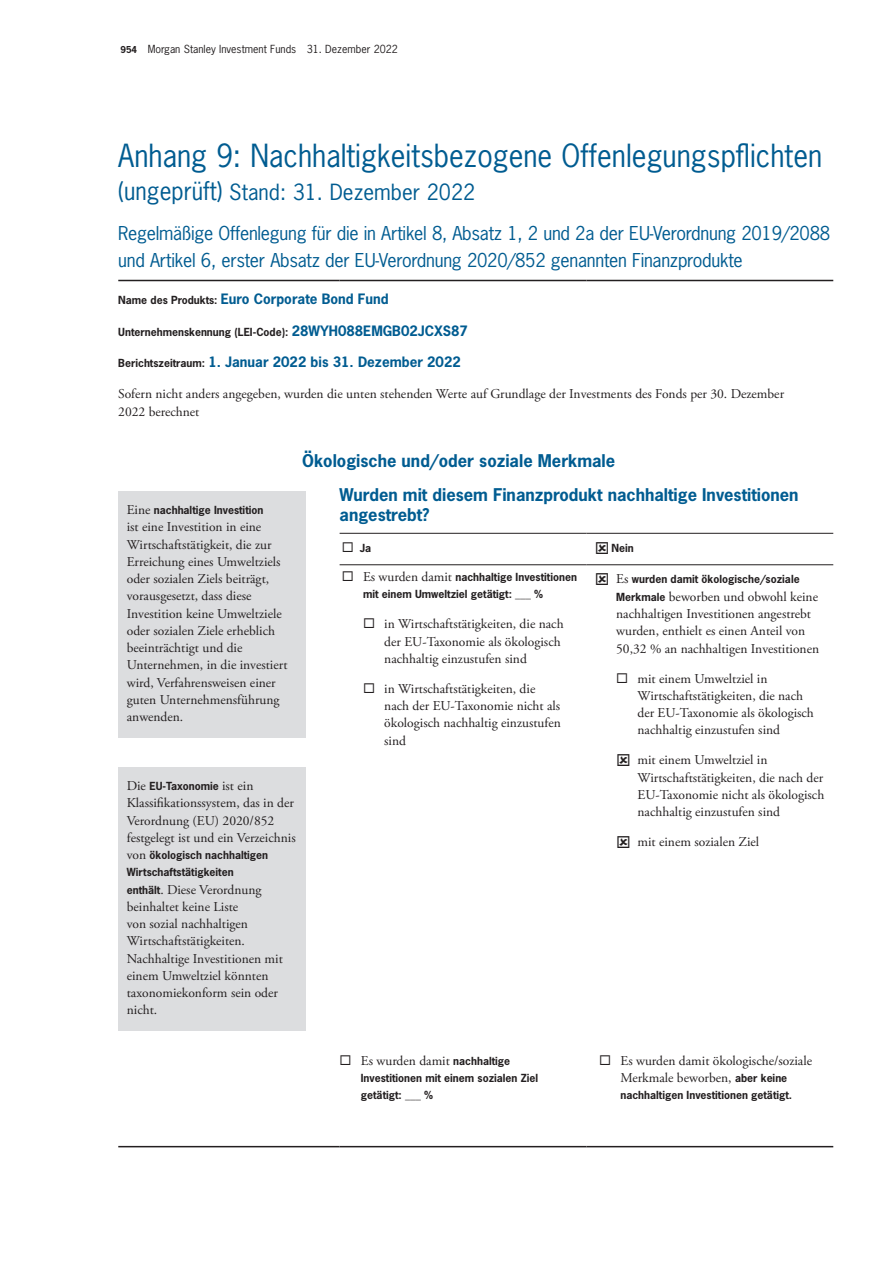
<style>
.page{position:relative;width:892px;height:1262px;background:#fff}
.page>*{position:absolute;margin:0;border:0;box-sizing:border-box;transform-origin:0 0}
.t1{font:30px "News Gothic Std";color:#005c91;scale:.96 1}
.t2{font:21px "News Gothic Std";color:#005c91}
.t3{font:18px/27px "News Gothic Std";letter-spacing:-.015em;color:#005c91}
.t4{font:700 16.5px/19.5px "News Gothic Std";color:#005c91}
.t5{font:13.5px/17.2px "Adobe Garamond Pro";color:#231f20}
.t6{font:700 13.5px "News Gothic Std";color:#005c91}
.t7{font:700 10.5px/17.2px "News Gothic Std";color:#231f20}
.t8{font:10.5px "News Gothic Std";color:#231f20}
.s1{font-weight:700;font-size:9px}
.s2{font-size:24px}
.s3{font-size:10.5px;color:#231f20}
.s4{font-size:13.5px;color:#005c91}
.s5{font-family:"Adobe Garamond Pro";font-weight:400;font-size:13.5px}
.s6{font-family:"News Gothic Std";font-weight:700;font-size:10.5px}
</style>
<div class="page">
<hr style="left:118px;top:1146px;width:221px;height:1px;background:#231f20">
<hr style="left:339px;top:1146px;width:247px;height:1px;background:#231f20">
<hr style="left:586px;top:1146px;width:246px;height:1px;background:#231f20">
<hr style="left:118px;top:280px;width:221px;height:1px;background:#231f20">
<hr style="left:339px;top:280px;width:247px;height:1px;background:#231f20">
<hr style="left:586px;top:280px;width:246px;height:1px;background:#231f20">
<hr style="left:339px;top:533px;width:247px;height:1px;background:#231f20">
<hr style="left:586px;top:533px;width:246px;height:1px;background:#231f20">
<hr style="left:339px;top:564px;width:247px;height:1px;background:#231f20">
<hr style="left:586px;top:564px;width:246px;height:1px;background:#231f20">
<div style="left:118px;top:492px;width:187px;height:246px;background:#dcdddf"></div>
<div style="left:118px;top:768px;width:187px;height:263px;background:#dcdddf"></div>
<p class="t8" style="left:120px;top:42px;width:279px"><span class="s1">954</span> Morgan Stanley Investment Funds 31. Dezember 2022</p>
<h1 class="t1" style="left:118px;top:136px;width:734px">Anhang 9: Nachhaltigkeitsbezogene Offenlegungspflichten</h1>
<h2 class="t2" style="left:118px;top:179px;width:358px"><span class="s2">(ungeprüft)</span> Stand: 31. Dezember 2022</h2>
<h3 class="t3" style="left:118px;top:219px;width:713px">Regelmäßige Offenlegung für die in Artikel 8, Absatz 1, 2 und 2a der EU-Verordnung 2019/2088 und Artikel 6, erster Absatz der EU-Verordnung 2020/852 genannten Finanzprodukte</h3>
<p class="t6" style="left:118px;top:290px;width:272px"><span class="s3">Name des Produkts:</span> Euro Corporate Bond Fund</p>
<p class="t7" style="left:118px;top:323px;width:351px">Unternehmenskennung (LEI-Code): <span class="s4">28WYH088EMGB02JCXS87</span></p>
<p class="t6" style="left:118px;top:353px;width:344px"><span class="s3">Berichtszeitraum:</span> 1. Januar 2022 bis 31. Dezember 2022</p>
<p class="t5" style="left:118px;top:386px;width:667px">Sofern nicht anders angegeben, wurden die unten stehenden Werte auf Grundlage der Investments des Fonds per 30. Dezember<br>2022 berechnet</p>
<p class="t4" style="left:302px;top:451px;width:314px">Ökologische und/oder soziale Merkmale</p>
<p class="t7" style="left:127px;top:501px;width:138px"><span class="s5">Eine</span> nachhaltige Investition</p>
<p class="t5" style="left:127px;top:519px;width:162px">ist eine Investition in eine<br>Wirtschaftstätigkeit, die zur<br>Erreichung eines Umweltziels oder sozialen Ziels beiträgt, vorausgesetzt, dass diese<br>Investition keine Umweltziele oder sozialen Ziele erheblich beeinträchtigt und die<br>Unternehmen, in die investiert wird, Verfahrensweisen einer guten Unternehmensführung anwenden.</p>
<p class="t4" style="left:339px;top:485px;width:460px">Wurden mit diesem Finanzprodukt nachhaltige Investitionen angestrebt?</p>
<p class="t7" style="left:341px;top:539px;width:31px">◻ Ja</p>
<p class="t7" style="left:611px;top:539px;width:24px">Nein</p>
<p class="t7" style="left:363px;top:568px;width:215px;text-indent:-21px">◻ <span class="s5">Es wurden damit</span> nachhaltige Investitionen mit einem Umweltziel getätigt: ___ %</p>
<p class="t5" style="left:384px;top:616px;width:181px;text-indent:-21px">◻ in Wirtschaftstätigkeiten, die nach der EU-Taxonomie als ökologisch nachhaltig einzustufen sind</p>
<p class="t5" style="left:384px;top:681px;width:178px;text-indent:-21px">◻ in Wirtschaftstätigkeiten, die nach der EU-Taxonomie nicht als ökologisch nachhaltig einzustufen sind</p>
<p class="t7" style="left:616px;top:571px;width:185px"><span class="s5">Es</span> wurden damit ökologische/soziale</p>
<p class="t5" style="left:616px;top:588px;width:204px"><span class="s6">Merkmale</span> beworben und obwohl keine nachhaltigen Investitionen angestrebt wurden, enthielt es einen Anteil von 50,32 % an nachhaltigen Investitionen</p>
<p class="t5" style="left:637px;top:670px;width:178px;text-indent:-21px">◻ mit einem Umweltziel in<br>Wirtschaftstätigkeiten, die nach der EU-Taxonomie als ökologisch nachhaltig einzustufen sind</p>
<p class="t5" style="left:637px;top:752px;width:188px">mit einem Umweltziel in<br>Wirtschaftstätigkeiten, die nach der<br>EU-Taxonomie nicht als ökologisch nachhaltig einzustufen sind</p>
<p class="t5" style="left:637px;top:834px;width:123px">mit einem sozialen Ziel</p>
<p class="t7" style="left:127px;top:777px;width:128px"><span class="s5">Die</span> EU-Taxonomie <span class="s5">ist ein</span></p>
<p class="t5" style="left:127px;top:795px;width:170px">Klassifikationssystem, das in der<br>Verordnung (EU) 2020/852 festgelegt ist und ein Verzeichnis</p>
<p class="t7" style="left:127px;top:846px;width:143px"><span class="s5">von</span> ökologisch nachhaltigen<br>Wirtschaftstätigkeiten</p>
<p class="t5" style="left:127px;top:881px;width:157px"><span class="s6">enthält</span>. Diese Verordnung beinhaltet keine Liste<br>von sozial nachhaltigen<br>Wirtschaftstätigkeiten.<br>Nachhaltige Investitionen mit einem Umweltziel könnten taxonomiekonform sein oder nicht.</p>
<p class="t5" style="left:339px;top:1052px;width:172px">◻ Es wurden damit <span class="s6">nachhaltige</span></p>
<p class="t7" style="left:361px;top:1069px;width:179px">Investitionen mit einem sozialen Ziel getätigt: ___ %</p>
<p class="t5" style="left:599px;top:1052px;width:214px;text-align:center">◻ Es wurden damit ökologische/soziale<br>Merkmale beworben, <span class="s6">aber keine</span></p>
<p class="t7" style="left:620px;top:1087px;width:173px">nachhaltigen Investitionen getätigt.</p>
</div>
